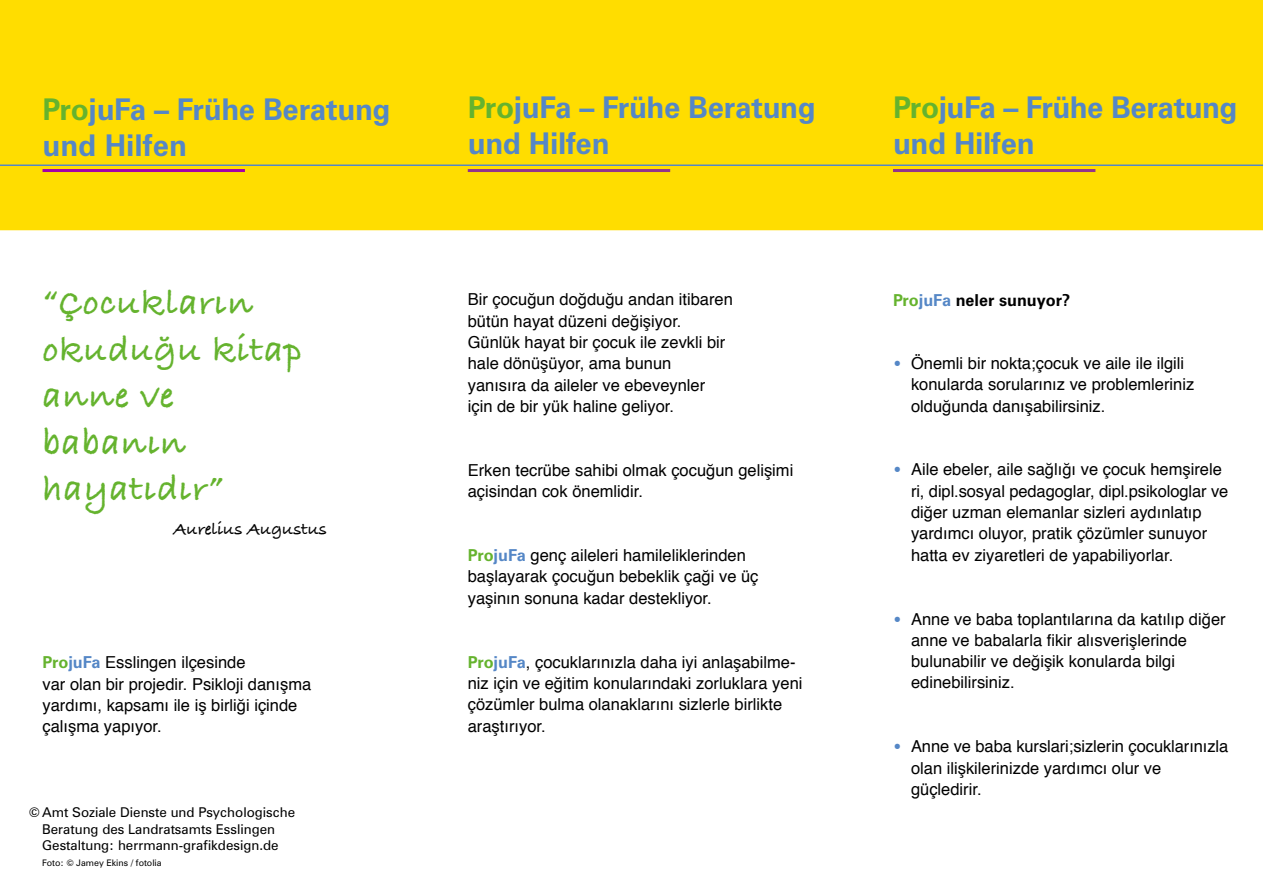
<style>
.page{position:relative;width:1263px;height:893px;background:#fff}
.page>*{position:absolute;margin:0;border:0;box-sizing:border-box;transform-origin:0 0}
.Einf__Abs{font:700 37.5px/46.5px "Bradley Hand ITCTT";letter-spacing:.025em;color:#65b32e}
.Einf__Abs-2{font:700 30px/36px "Zurich BT";letter-spacing:-.01em;color:#5587c6}
.Einf__Abs-3{font:700 18px "Bradley Hand ITCTT";color:#000}
.Einf__Abs-4{font:16.5px/21.3px "Helvetica";color:#000}
.Einf__Abs-5{font:700 16.5px "Zurich BT";color:#000}
.Einf__Abs-6{font:13.5px/16.2px "Zurich BT";color:#000;text-align:center}
.Einf__Abs-7{font:9px "Zurich BT";color:#000}
.s1{color:#65b32e}
.s2{font-family:"Zurich BT";font-weight:700;color:#65b32e}
.s3{font-family:"Zurich BT";font-weight:700;color:#5587c6}
.s4{color:#5587c6}
.s5{font-weight:700;font-size:24px;color:#5587c6}
</style>
<div class="page">
<div style="left:0;top:0;width:1263px;height:230px;background:#fd0"></div>
<hr style="left:0;top:164px;width:1263px;height:2px;background:#5587c6">
<hr style="left:43px;top:169px;width:202px;height:3px;background:#a400a7">
<hr style="left:468px;top:169px;width:202px;height:3px;background:#93348a">
<hr style="left:893px;top:169px;width:202px;height:3px;background:#93348a">
<p class="Einf__Abs-2" style="left:43px;top:91px;width:349px"><span class="s1">Pro</span>juFa – Frühe Beratung und Hilfen</p>
<p class="Einf__Abs-2" style="left:468px;top:89px;width:349px"><span class="s1">Pro</span>juFa – Frühe Beratung und Hilfen</p>
<p class="Einf__Abs" style="left:43px;top:278px;width:212px">“Çocukların</p>
<p class="Einf__Abs" style="left:43px;top:324px;width:261px">okuduğu kitap</p>
<p class="Einf__Abs" style="left:43px;top:371px;width:145px">anne ve babanın</p>
<p class="Einf__Abs" style="left:43px;top:464px;width:182px">hayatıdır”</p>
<p class="Einf__Abs-3" style="left:173px;top:515px;width:155px">Aurelius Augustus</p>
<p class="Einf__Abs-4" style="left:43px;top:652px;width:205px"><span class="s2">Pro</span><span class="s3">juFa</span> Esslingen ilçesinde</p>
<p class="Einf__Abs-4" style="left:43px;top:674px;width:270px">var olan bir projedir. Psikloji danışma</p>
<p class="Einf__Abs-4" style="left:43px;top:695px;width:256px">yardımı, kapsamı ile iş birliği içinde</p>
<p class="Einf__Abs-4" style="left:43px;top:716px;width:121px">çalışma yapıyor.</p>
<p class="Einf__Abs-6" style="left:29px;top:804px;width:268px">© Amt Soziale Dienste und Psychologische<br>Beratung des Landratsamts Esslingen<br>Gestaltung: herrmann-grafikdesign.de</p>
<p class="Einf__Abs-7" style="left:42px;top:857px;width:121px">Foto: © Jamey Ekins / fotolia</p>
<p class="Einf__Abs-4" style="left:468px;top:290px;width:267px">Bir çocuğun doğduğu andan itibaren bütün hayat düzeni değişiyor.</p>
<p class="Einf__Abs-4" style="left:468px;top:332px;width:259px">Günlük hayat bir çocuk ile zevkli bir hale dönüşüyor, ama bunun yanısıra da aileler ve ebeveynler için de bir yük haline geliyor.</p>
<p class="Einf__Abs-4" style="left:468px;top:460px;width:327px">Erken tecrübe sahibi olmak çocuğun gelişimi açisindan cok önemlidir.</p>
<p class="Einf__Abs-4" style="left:468px;top:545px;width:292px"><span class="s2">Pro</span><span class="s3">juFa</span> genç aileleri hamileliklerinden başlayarak çocuğun bebeklik çaği ve üç yaşinın sonuna kadar destekliyor.</p>
<p class="Einf__Abs-4" style="left:468px;top:652px;width:336px"><span class="s2">Pro</span><span class="s3">juFa</span>, çocuklarınızla daha iyi anlaşabilme&shy;niz için ve eğitim konularındaki zorluklara yeni çözümler bulma olanaklarını sizlerle birlikte araştırıyor.</p>
<p class="Einf__Abs-2" style="left:893px;top:89px;width:346px"><span class="s1">Pro</span>juFa – Frühe Beratung und Hilfen</p>
<p class="Einf__Abs-5" style="left:893px;top:290px;width:179px"><span class="s1">Pro</span><span class="s4">juFa</span> neler sunuyor?</p>
<p class="Einf__Abs-4" style="left:911px;top:353px;width:285px;text-indent:-18px"><span class="s5">•</span> Önemli bir nokta;çocuk ve aile ile ilgili konularda sorularınız ve problemleriniz olduğunda danışabilirsiniz.</p>
<p class="Einf__Abs-4" style="left:911px;top:459px;width:319px;text-indent:-18px"><span class="s5">•</span> Aile ebeler, aile sağlığı ve çocuk hemşirele ri, dipl.sosyal pedagoglar, dipl.psikologlar ve diğer uzman elemanlar sizleri aydınlatıp yardımcı oluyor, pratik çözümler sunuyor hatta ev ziyaretleri de yapabiliyorlar.</p>
<p class="Einf__Abs-4" style="left:911px;top:609px;width:316px;text-indent:-18px"><span class="s5">•</span> Anne ve baba toplantılarına da katılıp diğer anne ve babalarla fikir alısverişlerinde bulunabilir ve değişik konularda bilgi edinebilirsiniz.</p>
<p class="Einf__Abs-4" style="left:911px;top:736px;width:319px;text-indent:-18px"><span class="s5">•</span> Anne ve baba kurslari;sizlerin çocuklarınızla olan ilişkilerinizde yardımcı olur ve güçledirir.</p>
</div>
